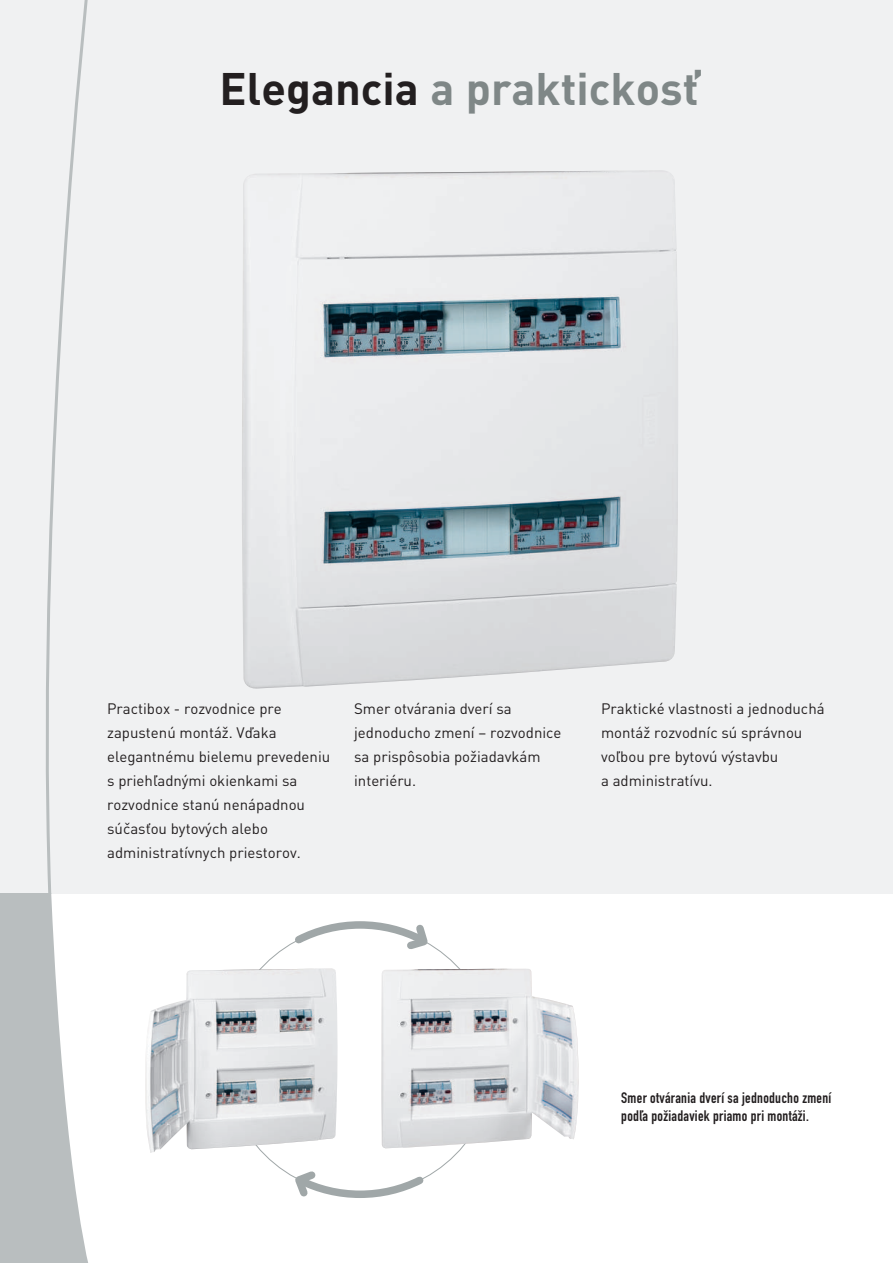
<style>
.page{position:relative;width:893px;height:1263px;background:#fff}
.page>*{position:absolute;margin:0;border:0;box-sizing:border-box;transform-origin:0 0}
.t1{font:700 45px "DINSK";color:#7f8787}
.t2{font:15px/24px "DINSK";color:#231f20}
.t3{font:15px/18px "DIN Engschrift SK";letter-spacing:.02em;color:#231f20}
.s1{color:#231f20}
</style>
<div class="page">
<div style="left:0;top:0;width:893px;height:893px;background:#f0f1f2"></div>
<svg style="left:45px;top:0;width:43px;height:893px"></svg>
<img style="left:145px;top:968px;width:192px;height:185px">
<img style="left:381px;top:968px;width:198px;height:180px">
<img style="left:242px;top:170px;width:436px;height:519px">
<svg style="left:289px;top:921px;width:144px;height:28px"></svg>
<svg style="left:289px;top:1171px;width:141px;height:27px"></svg>
<svg style="left:0;top:893px;width:93px;height:370px"></svg>
<h1 class="t1" style="left:220px;top:72px;width:480px"><span class="s1">Elegancia</span> a praktickosÈ</h1>
<p class="t2" style="left:107px;top:698px;width:225px">Practibox - rozvodnice pre zapustenú montáž. Vìaka elegantnému bielemu prevedeniu s priehºadnými okienkami sa rozvodnice stanú nenápadnou súãasÈou bytových alebo administratívnych priestorov.</p>
<p class="t2" style="left:354px;top:698px;width:209px">Smer otvárania dverí sa jednoducho zmení – rozvodnice sa prispôsobia požiadavkám interiéru.</p>
<p class="t2" style="left:601px;top:698px;width:225px">Praktické vlastnosti a jednoduchá montáž rozvodníc sú správnou voºbou pre bytovú výstavbu<br>a administratívu.</p>
<p class="t3" style="left:621px;top:1090px;width:212px">Smer otvárania dverí sa jednoducho zmení podºa požiadaviek priamo pri montáži.</p>
</div>
